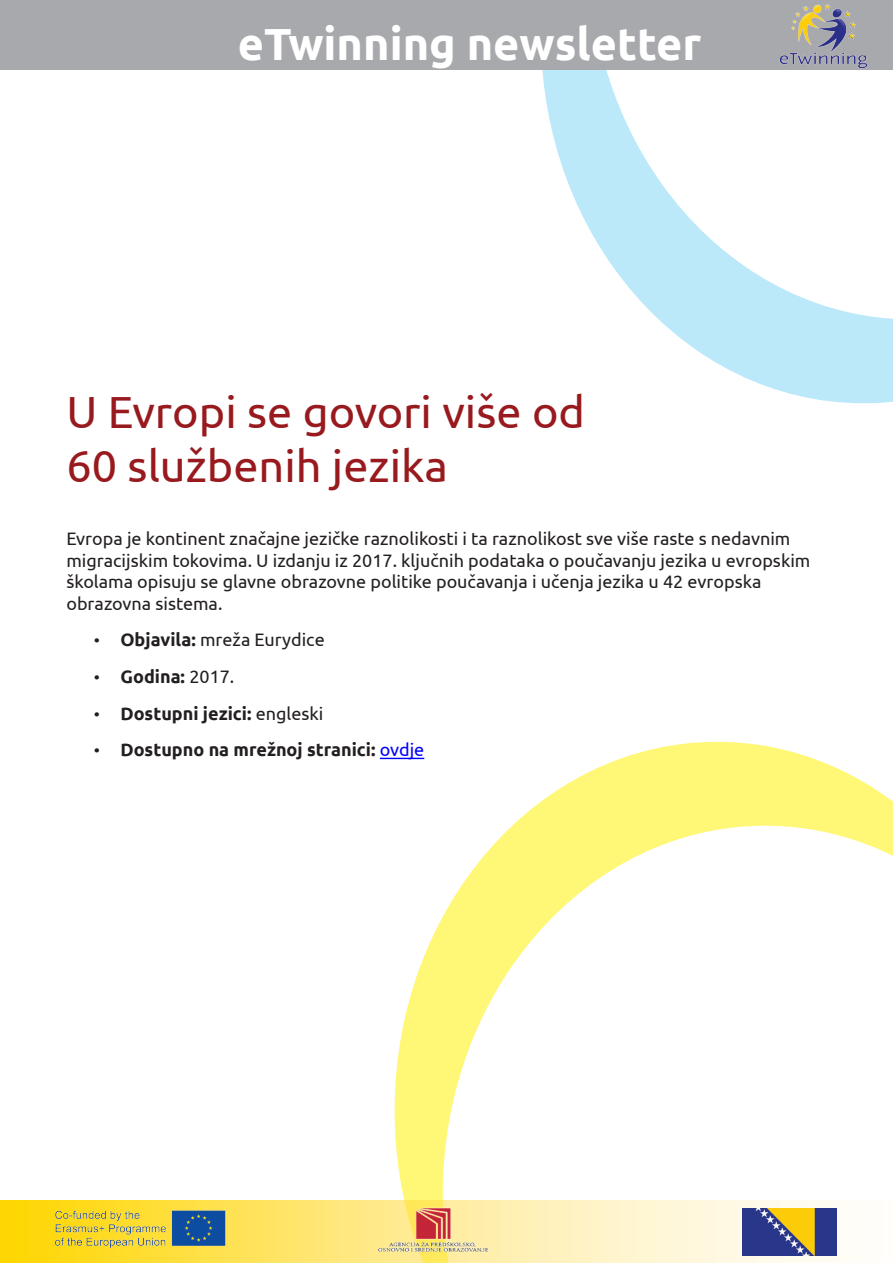
<style>
.page{position:relative;width:893px;height:1263px;background:#fff}
.page>*{position:absolute;margin:0;border:0;box-sizing:border-box;transform-origin:0 0}
.t1{font:700 45px "Ubuntu";color:#fff}
.t2{font:45px/54px "Ubuntu";color:#981a1e}
.t3{font:18px/21.6px "Ubuntu";color:#231f20}
.t4{font:700 18px "Ubuntu";color:#231f20}
.s1{font-weight:700}
.s2{font-weight:400}
.s3{font-weight:400;color:#00f}
</style>
<div class="page">
<svg style="left:395px;top:742px;width:498px;height:436px"></svg>
<svg style="left:0;top:1200px;width:839px;height:63px;background:#feeb95"></svg>
<svg style="left:542px;top:70px;width:351px;height:333px"></svg>
<div style="left:0;top:0;width:893px;height:70px;background:#a8a9ad"></div>
<img style="left:776px;top:4px;width:94px;height:67px">
<img style="left:51px;top:1200px;width:119px;height:56px">
<img style="left:170px;top:1200px;width:60px;height:56px">
<img style="left:378px;top:1178px;width:137px;height:85px">
<img style="left:742px;top:1209px;width:95px;height:47px">
<hr style="left:380px;top:758px;width:44px;height:1px;background:#00f">
<p class="t1" style="left:252px;top:-2px;width:465px">eTwinning newsletter</p>
<p class="t1" style="left:238px;top:17px;width:465px">eTwinning newsletter</p>
<p class="t2" style="left:66px;top:383px;width:520px">U Evropi se govori više od<br>60 službenih jezika</p>
<p class="t3" style="left:66px;top:527px;width:745px">Evropa je kontinent značajne jezičke raznolikosti i ta raznolikost sve više raste s nedavnim migracijskim tokovima. U izdanju iz 2017. ključnih podataka o poučavanju jezika u evropskim školama opisuju se glavne obrazovne politike poučavanja i učenja jezika u 42 evropska obrazovna sistema.</p>
<p class="t3" style="left:93px;top:629px;width:233px">• <span class="s1">Objavila:</span> mreža Eurydice</p>
<p class="t4" style="left:93px;top:666px;width:142px">• Godina: <span class="s2">2017.</span></p>
<p class="t4" style="left:93px;top:702px;width:231px">• Dostupni jezici: <span class="s2">engleski</span></p>
<p class="t4" style="left:93px;top:739px;width:332px">• Dostupno na mrežnoj stranici: <span class="s3">ovdje</span></p>
</div>
